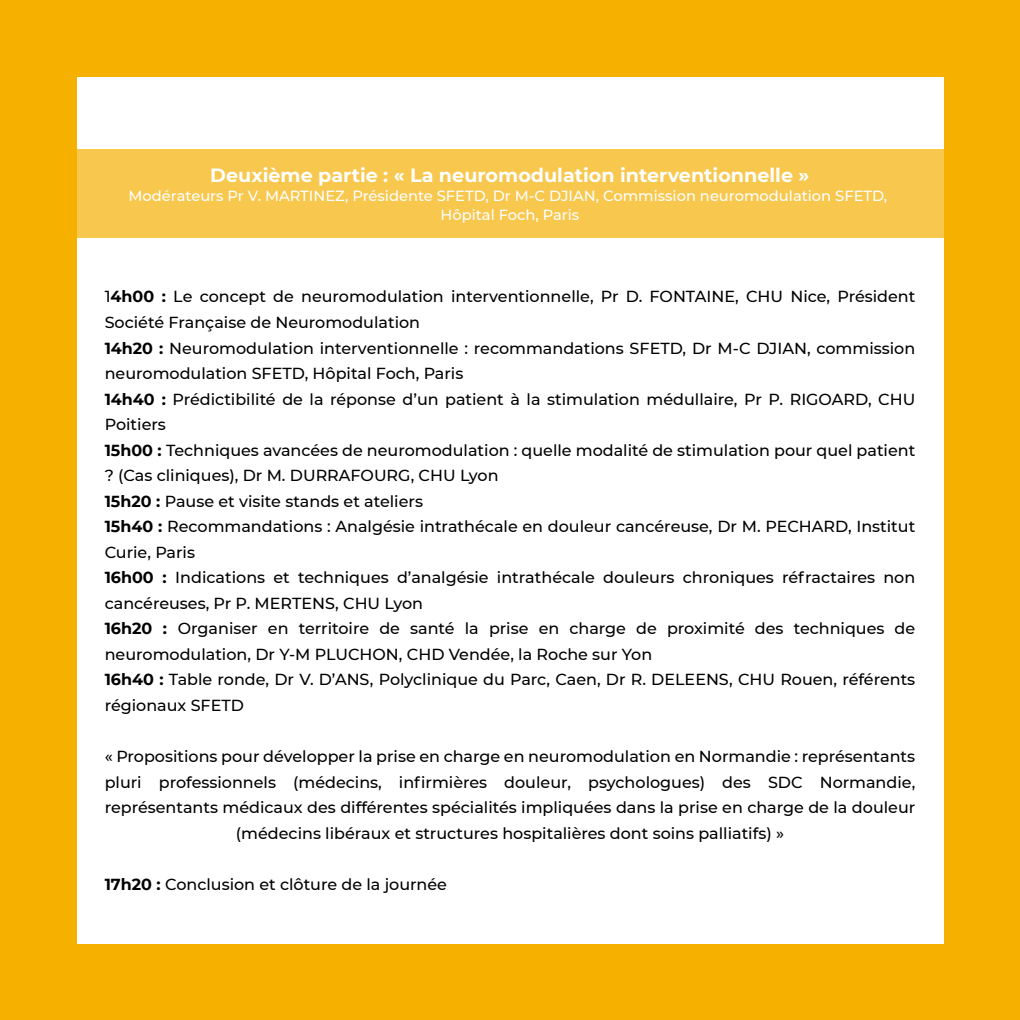
<style>
.page{position:relative;width:1020px;height:1020px;background:#fff}
.page>*{position:absolute;margin:0;border:0;box-sizing:border-box;transform-origin:0 0}
.t1{font:700 19.12px "Montserrat";color:#fff}
.t2{font:500 15.97px/25.4px "Montserrat";color:#000}
.t3{font:500 14.62px/19.1px "Montserrat";color:#fff;text-align:center}
.s1{font-weight:700}
</style>
<div class="page">
<div style="left:0;top:0;width:1019px;height:77px;background:#f6b000"></div>
<div style="left:943px;top:0;width:76px;height:1019px;background:#f6b000"></div>
<div style="left:0;top:944px;width:1019px;height:75px;background:#f6b000"></div>
<div style="left:0;top:0;width:76px;height:1019px;background:#f6b000"></div>
<div style="left:76px;top:149px;width:867px;height:89px;background:#f8c74d"></div>
<p class="t1" style="left:210px;top:161px;width:600px">Deuxième partie : « La neuromodulation interventionnelle »</p>
<p class="t3" style="left:128px;top:186px;width:760px">Modérateurs Pr V. MARTINEZ, Présidente SFETD, Dr M-C DJIAN, Commission neuromodulation SFETD,<br>Hôpital Foch, Paris</p>
<p class="t2" style="left:105px;top:283px;width:812px">1<span class="s1">4h00 :</span> Le concept de neuromodulation interventionnelle, Pr D. FONTAINE, CHU Nice, Président Société Française de Neuromodulation<br><span class="s1">14h20 :</span> Neuromodulation interventionnelle : recommandations SFETD, Dr M-C DJIAN, commission neuromodulation SFETD, Hôpital Foch, Paris<br><span class="s1">14h40 :</span> Prédictibilité de la réponse d’un patient à la stimulation médullaire, Pr P. RIGOARD, CHU Poitiers<br><span class="s1">15h00 :</span> Techniques avancées de neuromodulation : quelle modalité de stimulation pour quel patient ? (Cas cliniques), Dr M. DURRAFOURG, CHU Lyon<br><span class="s1">15h20 :</span> Pause et visite stands et ateliers<br><span class="s1">15h40 :</span> Recommandations : Analgésie intrathécale en douleur cancéreuse, Dr M. PECHARD, Institut Curie, Paris<br><span class="s1">16h00 :</span> Indications et techniques d’analgésie intrathécale douleurs chroniques réfractaires non cancéreuses, Pr P. MERTENS, CHU Lyon<br><span class="s1">16h20 :</span> Organiser en territoire de santé la prise en charge de proximité des techniques de neuromodulation, Dr Y-M PLUCHON, CHD Vendée, la Roche sur Yon<br><span class="s1">16h40 :</span> Table ronde, Dr V. D’ANS, Polyclinique du Parc, Caen, Dr R. DELEENS, CHU Rouen, référents régionaux SFETD</p>
<p class="t2" style="left:105px;top:742px;width:812px;text-align:center">« Propositions pour développer la prise en charge en neuromodulation en Normandie : représentants pluri professionnels (médecins, infirmières douleur, psychologues) des SDC Normandie, représentants médicaux des différentes spécialités impliquées dans la prise en charge de la douleur (médecins libéraux et structures hospitalières dont soins palliatifs) »</p>
<p class="t2" style="left:105px;top:870px;width:344px"><span class="s1">17h20 :</span> Conclusion et clôture de la journée</p>
</div>
